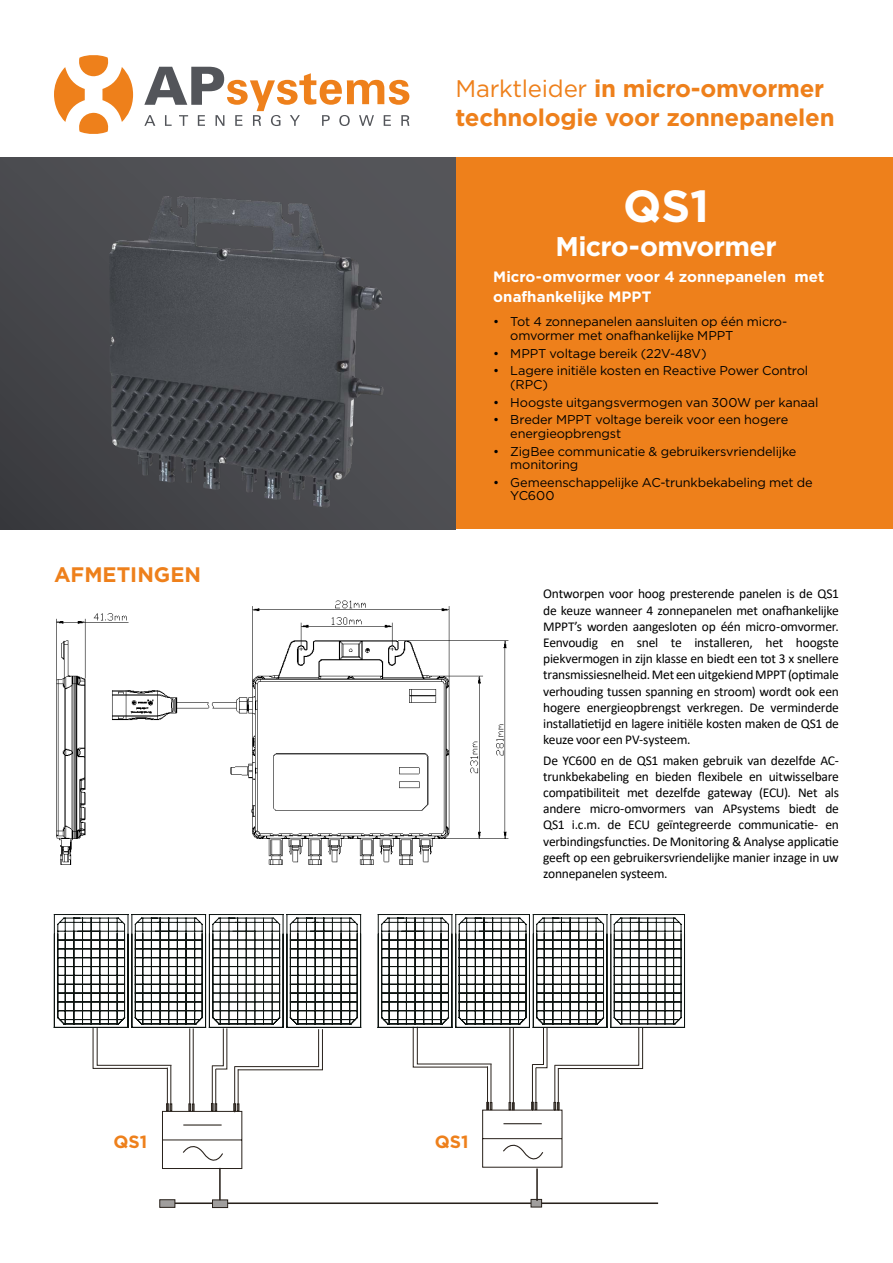
<style>
.page{position:relative;width:893px;height:1263px;background:#fff}
.page>*{position:absolute;margin:0;border:0;box-sizing:border-box;transform-origin:0 0}
.t1{font:700 45px "Gotham";color:#fff}
.t2{font:700 27px "Gotham";letter-spacing:-.025em;color:#fff}
.t3{font:700 24px/28.8px "Gotham";letter-spacing:-.01em;color:#ee801b}
.t4{font:700 21px "Gotham";color:#ee801b}
.t5{font:700 17.7px "Gotham";color:#ee801b}
.t6{font:700 15px/19.5px "Gotham";color:#fff}
.t7{font:13.5px/16.2px "Calibri";letter-spacing:-.02em;color:#000;text-align:justify}
.t8{font:12.75px/13.5px "Gotham";letter-spacing:-.01em;color:#000}
.s1{font-weight:400}
</style>
<div class="page">
<div style="left:455px;top:156px;width:438px;height:373px;background:#ee801b"></div>
<img style="left:56px;top:600px;width:453px;height:265px">
<svg style="left:0;top:158px;width:455px;height:371px;background:#4b4c50"></svg>
<img style="left:109px;top:196px;width:137px;height:294px">
<svg style="left:54px;top:55px;width:79px;height:79px"></svg>
<svg style="left:144px;top:67px;width:265px;height:59px"></svg>
<div style="left:160px;top:1199px;width:15px;height:8px;background:#a09e9d;border:1px solid #28211b"></div>
<hr style="left:175px;top:1202px;width:483px;height:2px;background:#28211b">
<div style="left:212px;top:1200px;width:16px;height:8px;background:#a09e9d;border:1px solid #28211b"></div>
<div style="left:531px;top:1199px;width:11px;height:8px;background:#a09e9d;border:1px solid #28211b"></div>
<hr style="left:219px;top:1168px;width:2px;height:32px;background:#28211b">
<svg style="left:162px;top:1103px;width:81px;height:67px"></svg>
<hr style="left:536px;top:1168px;width:2px;height:33px;background:#28211b">
<svg style="left:482px;top:1102px;width:81px;height:67px"></svg>
<hr style="left:167px;top:1068px;width:1px;height:43px;background:#28211b">
<hr style="left:170px;top:1065px;width:1px;height:46px;background:#28211b">
<hr style="left:189px;top:1028px;width:1px;height:84px;background:#28211b">
<hr style="left:193px;top:1028px;width:1px;height:83px;background:#28211b">
<hr style="left:212px;top:1065px;width:1px;height:47px;background:#28211b">
<hr style="left:215px;top:1069px;width:1px;height:42px;background:#28211b">
<hr style="left:234px;top:1066px;width:1px;height:46px;background:#28211b">
<hr style="left:238px;top:1069px;width:1px;height:43px;background:#28211b">
<hr style="left:487px;top:1066px;width:1px;height:44px;background:#28211b">
<hr style="left:491px;top:1064px;width:1px;height:45px;background:#28211b">
<hr style="left:510px;top:1027px;width:1px;height:83px;background:#28211b">
<hr style="left:513px;top:1027px;width:1px;height:82px;background:#28211b">
<hr style="left:532px;top:1064px;width:1px;height:47px;background:#28211b">
<hr style="left:536px;top:1068px;width:1px;height:42px;background:#28211b">
<hr style="left:554px;top:1065px;width:1px;height:46px;background:#28211b">
<hr style="left:558px;top:1068px;width:1px;height:42px;background:#28211b">
<svg style="left:54px;top:914px;width:269px;height:156px"></svg>
<svg style="left:209px;top:914px;width:203px;height:114px"></svg>
<svg style="left:412px;top:914px;width:273px;height:155px"></svg>
<h3 class="t3" style="left:455px;top:74px;width:381px"><span class="s1">Marktleider</span> in micro-omvormer technologie voor zonnepanelen</h3>
<h3 class="t4" style="left:54px;top:561px;width:149px">AFMETINGEN</h3>
<h1 class="t1" style="left:623px;top:176px;width:88px">QS1</h1>
<h2 class="t2" style="left:555px;top:228px;width:223px">Micro-omvormer</h2>
<p class="t6" style="left:493px;top:267px;width:332px">Micro-omvormer voor 4 zonnepanelen met onafhankelijke MPPT</p>
<p class="t8" style="left:510px;top:315px;width:279px;text-indent:-17px">• Tot 4 zonnepanelen aansluiten op één micro&shy;omvormer met onafhankelijke MPPT</p>
<p class="t8" style="left:493px;top:346px;width:215px">• MPPT voltage bereik (22V-48V)</p>
<p class="t8" style="left:510px;top:364px;width:299px;text-indent:-17px">• Lagere initiële kosten en Reactive Power Control (RPC)</p>
<p class="t8" style="left:493px;top:395px;width:327px">• Hoogste uitgangsvermogen van 300W per kanaal</p>
<p class="t8" style="left:510px;top:413px;width:279px;text-indent:-17px">• Breder MPPT voltage bereik voor een hogere energieopbrengst</p>
<p class="t8" style="left:510px;top:444px;width:288px;text-indent:-17px">• ZigBee communicatie &amp; gebruikersvriendelijke monitoring</p>
<p class="t8" style="left:510px;top:475px;width:304px;text-indent:-17px">• Gemeenschappelijke AC-trunkbekabeling met de<br>YC600</p>
<p class="t7" style="left:543px;top:585px;width:297px">Ontworpen voor hoog presterende panelen is de QS1 de keuze wanneer 4 zonnepanelen met onafhankelijke MPPT’s worden aangesloten op één micro-omvormer.<br>Eenvoudig en snel te installeren, het hoogste piekvermogen in zijn klasse en biedt een tot 3 x snellere transmissiesnelheid. Met een uitgekiend MPPT (optimale verhouding tussen spanning en stroom) wordt ook een hogere energieopbrengst verkregen. De verminderde installatietijd en lagere initiële kosten maken de QS1 de keuze voor een PV-systeem.</p>
<p class="t7" style="left:543px;top:752px;width:297px">De YC600 en de QS1 maken gebruik van dezelfde AC&shy;trunkbekabeling en bieden flexibele en uitwisselbare compatibiliteit met dezelfde gateway (ECU). Net als andere micro-omvormers van APsystems biedt de QS1 i.c.m. de ECU geïntegreerde communicatie- en verbindingsfuncties. De Monitoring &amp; Analyse applicatie geeft op een gebruikersvriendelijke manier inzage in uw zonnepanelen systeem.</p>
<h3 class="t5" style="left:113px;top:1129px;width:35px">QS1</h3>
<h3 class="t5" style="left:435px;top:1129px;width:35px">QS1</h3>
</div>
